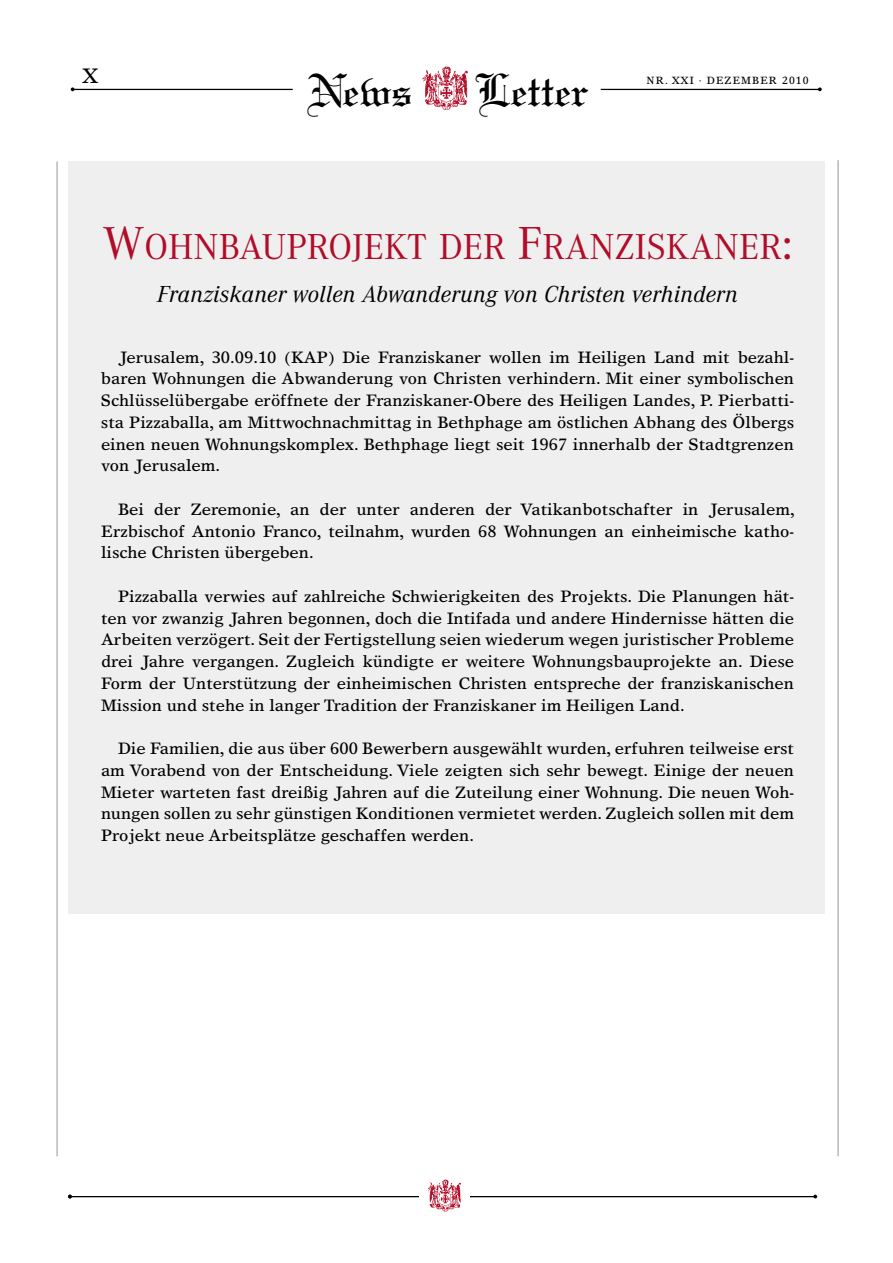
<style>
.page{position:relative;width:893px;height:1263px;background:#fff}
.page>*{position:absolute;margin:0;border:0;box-sizing:border-box;transform-origin:0 0}
.t1{font:49.35px "Linotext";color:#000}
.t2{font:37.5px "Corporate A";color:#b10d28}
.t3{font:italic 24px "Corporate A";letter-spacing:.01em;color:#000}
.t4{font:21px "Times Europa";color:#000}
.t5{font:16.5px/21.8px "Times Europa";color:#000;text-align:justify}
.t6{font:10.5px "Times Europa";letter-spacing:.1em;color:#000}
.s1{font-size:48px}
</style>
<div class="page">
<hr style="left:70px;top:1196px;width:746px;height:1px;background:#000">
<div style="left:419px;top:1184px;width:47px;height:19px;background:#fff"></div>
<div style="left:68px;top:162px;width:757px;height:752px;background:#efeff0"></div>
<div style="left:422px;top:1184px;width:47px;height:19px;background:#fff"></div>
<img style="left:427px;top:1179px;width:34px;height:33px">
<img style="left:422px;top:66px;width:46px;height:44px">
<hr style="left:74px;top:89px;width:219px;height:1px;background:#000">
<hr style="left:601px;top:89px;width:219px;height:1px;background:#000">
<svg style="left:71px;top:87px;width:4px;height:4px"></svg>
<svg style="left:818px;top:87px;width:4px;height:4px"></svg>
<hr style="left:838px;top:160px;width:1px;height:996px;background:#939598">
<hr style="left:57px;top:162px;width:1px;height:994px;background:#939598">
<p class="t4" style="left:82px;top:64px;width:18px">X</p>
<h1 class="t1" style="left:307px;top:61px;width:107px">News</h1>
<h1 class="t1" style="left:475px;top:61px;width:116px">Letter</h1>
<p class="t6" style="left:647px;top:74px;width:80px">NR. XXI · dezember</p>
<p class="t6" style="left:782px;top:74px;width:28px">2010</p>
<h2 class="t2" style="left:102px;top:226px;width:692px"><span class="s1">W</span>OHNBAUPROJEKT DER <span class="s1">F</span>RANZISKANER<span class="s1">:</span></h2>
<h3 class="t3" style="left:157px;top:280px;width:582px">Franziskaner wollen Abwanderung von Christen verhindern</h3>
<p class="t5" style="left:101px;top:346px;width:695px;text-indent:17px">Jerusalem, 30.09.10 (KAP) Die Franziskaner wollen im Heiligen Land mit bezahl&shy;baren Wohnungen die Abwanderung von Christen verhindern. Mit einer symbolischen Schlüsselübergabe eröffnete der Franziskaner-Obere des Heiligen Landes, P. Pierbatti&shy;sta Pizzaballa, am Mittwochnachmittag in Bethphage am östlichen Abhang des Ölbergs einen neuen Wohnungskomplex. Bethphage liegt seit 1967 innerhalb der Stadtgrenzen von Jerusalem.</p>
<p class="t5" style="left:101px;top:498px;width:695px;text-indent:17px">Bei der Zeremonie, an der unter anderen der Vatikanbotschafter in Jerusalem, Erzbischof Antonio Franco, teilnahm, wurden 68 Wohnungen an einheimische katho&shy;lische Christen übergeben.</p>
<p class="t5" style="left:101px;top:585px;width:695px;text-indent:17px">Pizzaballa verwies auf zahlreiche Schwierigkeiten des Projekts. Die Planungen hät&shy;ten vor zwanzig Jahren begonnen, doch die Intifada und andere Hindernisse hätten die -Arbeiten verzögert. Seit der Fertigstellung seien wiederum wegen juristischer Probleme drei Jahre vergangen. Zugleich kündigte er weitere Wohnungsbauprojekte an. Diese Form der Unterstützung der einheimischen Christen entspreche der franziskanischen Mission und stehe in langer Tradition der Franziskaner im Heiligen Land.</p>
<p class="t5" style="left:101px;top:737px;width:695px;text-indent:17px">Die Familien, die aus über 600 Bewerbern ausgewählt wurden, erfuhren teilweise erst am Vorabend von der Entscheidung. Viele zeigten sich sehr bewegt. Einige der neuen Mieter warteten fast dreißig Jahren auf die Zuteilung einer Wohnung. Die neuen Woh&shy;nungen sollen zu sehr günstigen Konditionen vermietet werden. Zugleich sollen mit dem Projekt neue Arbeitsplätze geschaffen werden.</p>
</div>
